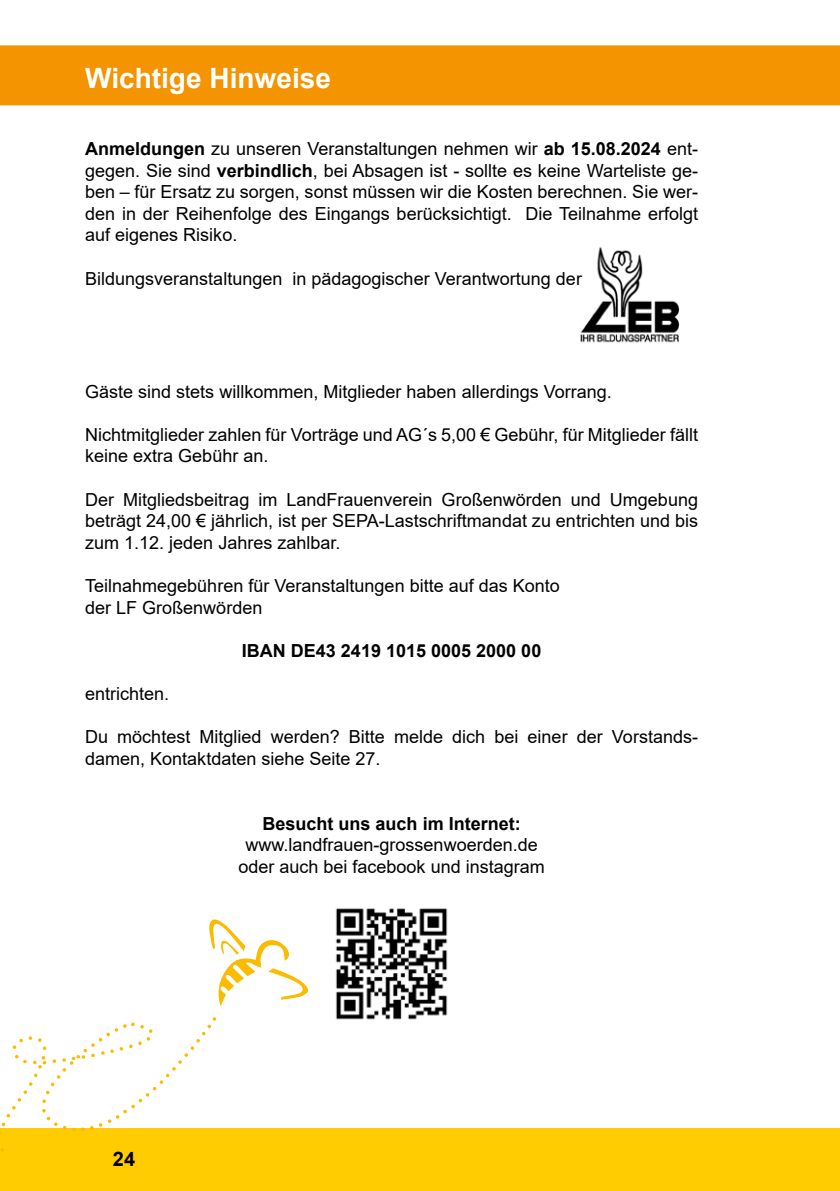
<style>
.page{position:relative;width:840px;height:1191px;background:#fff}
.page>*{position:absolute;margin:0;border:0;box-sizing:border-box;transform-origin:0 0}
.t1{font:700 28px "Arial";color:#fff}
.t2{font:700 20px "Arial";color:#000}
.t3{font:18px/21.6px "Arial";color:#000}
.t4{font:700 18px "Arial";color:#000}
.s1{font-weight:700}
</style>
<div class="page">
<div style="left:0;top:45px;width:839px;height:60px;background:#f39400"></div>
<div style="left:0;top:1128px;width:839px;height:63px;background:#fecc00"></div>
<img style="left:580px;top:247px;width:100px;height:96px">
<svg style="left:209px;top:919px;width:100px;height:87px"></svg>
<svg style="left:0;top:1017px;width:216px;height:117px"></svg>
<img style="left:335px;top:908px;width:113px;height:112px">
<h1 class="t1" style="left:85px;top:59px;width:247px">Wichtige Hinweise</h1>
<p class="t3" style="left:85px;top:138px;width:614px;text-align:justify"><span class="s1">Anmeldungen</span> zu unseren Veranstaltungen nehmen wir <span class="s1">ab 15.08.2024</span> ent&shy;gegen. Sie sind <span class="s1">verbindlich</span>, bei Absagen ist - sollte es keine Warteliste ge&shy;ben – für Ersatz zu sorgen, sonst müssen wir die Kosten berechnen. Sie wer&shy;den in der Reihenfolge des Eingangs berücksichtigt. Die Teilnahme erfolgt auf eigenes Risiko.</p>
<p class="t3" style="left:85px;top:267px;width:498px">Bildungsveranstaltungen in pädagogischer Verantwortung der</p>
<p class="t3" style="left:85px;top:380px;width:528px">Gäste sind stets willkommen, Mitglieder haben allerdings Vorrang.</p>
<p class="t3" style="left:85px;top:423px;width:614px">Nichtmitglieder zahlen für Vorträge und AG´s 5,00 € Gebühr, für Mitglieder fällt keine extra Gebühr an.</p>
<p class="t3" style="left:85px;top:488px;width:614px;text-align:justify">Der Mitgliedsbeitrag im LandFrauenverein Großenwörden und Umgebung beträgt 24,00 € jährlich, ist per SEPA-Lastschriftmandat zu entrichten und bis zum 1.12. jeden Jahres zahlbar.</p>
<p class="t3" style="left:85px;top:575px;width:476px">Teilnahmegebühren für Veranstaltungen bitte auf das Konto der LF Großenwörden</p>
<p class="t4" style="left:242px;top:638px;width:301px">IBAN DE43 2419 1015 0005 2000 00</p>
<p class="t3" style="left:85px;top:683px;width:86px">entrichten.</p>
<p class="t3" style="left:85px;top:726px;width:614px">Du möchtest Mitglied werden? Bitte melde dich bei einer der Vorstands&shy;damen, Kontaktdaten siehe Seite 27.</p>
<p class="t4" style="left:262px;top:810px;width:260px">Besucht uns auch im Internet:</p>
<p class="t3" style="left:238px;top:834px;width:308px;text-align:center">www.landfrauen-grossenwoerden.de oder auch bei facebook und instagram</p>
<p class="t2" style="left:113px;top:1145px;width:24px">24</p>
</div>
